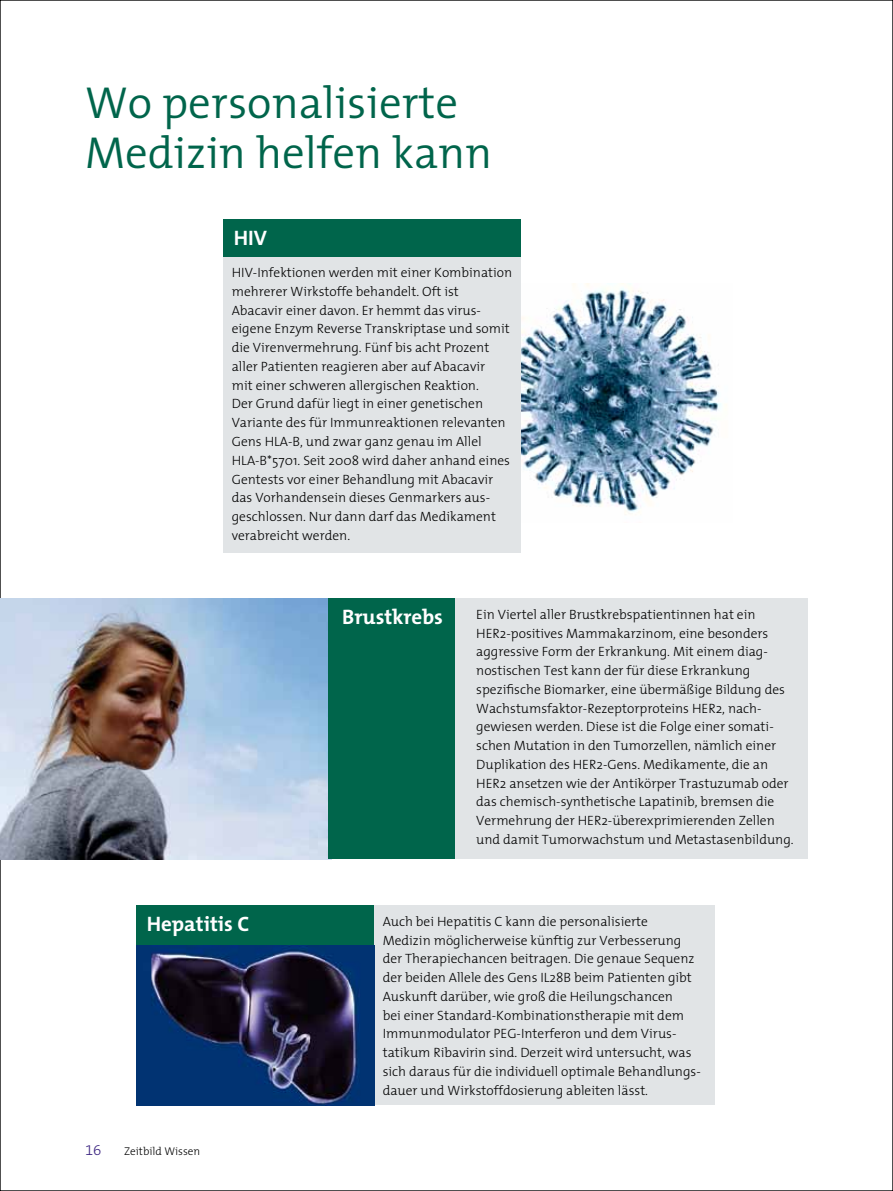
<style>
.page{position:relative;width:893px;height:1191px;background:#fff}
.page>*{position:absolute;margin:0;border:0;box-sizing:border-box;transform-origin:0 0}
.t1{font:300 45px/49.5px "The Mix";color:#00654b}
.t2{font:700 21px "The Mix";color:#fff}
.t3{font:300 15px "The Mix B3";color:#3e2782}
.t4{font:300 13.5px/18.8px "The Mix";color:#000}
.t5{font:300 11.25px "The Mix";color:#000}
</style>
<div class="page">
<img style="left:521px;top:284px;width:200px;height:231px">
<div style="left:136px;top:905px;width:238px;height:200px;background:#00654b"></div>
<div style="left:374px;top:905px;width:340px;height:200px;background:#e1e4e6"></div>
<img style="left:0;top:598px;width:329px;height:261px">
<div style="left:223px;top:219px;width:298px;height:38px;background:#00654b"></div>
<div style="left:223px;top:257px;width:298px;height:295px;background:#e1e4e6"></div>
<div style="left:329px;top:598px;width:126px;height:261px;background:#00654b"></div>
<div style="left:455px;top:598px;width:353px;height:261px;background:#e1e4e6"></div>
<img style="left:136px;top:945px;width:238px;height:160px">
<h1 class="t1" style="left:85px;top:77px;width:409px">Wo personalisierte<br>Medizin helfen kann</h1>
<h2 class="t2" style="left:234px;top:220px;width:35px">HIV</h2>
<p class="t4" style="left:232px;top:263px;width:282px">HIV-Infektionen werden mit einer Kombination mehrerer Wirkstoffe behandelt. Oft ist Abacavir einer davon. Er hemmt das virus&shy;eigene Enzym Reverse Transkriptase und somit die Virenvermehrung. Fünf bis acht Prozent aller Patienten reagieren aber auf Abacavir<br>mit einer schweren allergischen Reaktion.<br>Der Grund dafür liegt in einer genetischen Variante des für Immunreaktionen relevanten Gens HLA-B, und zwar ganz genau im Allel HLA-B*5701. Seit 2008 wird daher anhand eines Gentests vor einer Behandlung mit Abacavir das Vorhandensein dieses Genmarkers aus&shy;geschlossen. Nur dann darf das Medikament verabreicht werden.</p>
<h2 class="t2" style="left:342px;top:599px;width:102px">Brustkrebs</h2>
<p class="t4" style="left:476px;top:604px;width:319px">Ein Viertel aller Brustkrebspatientinnen hat ein HER2-positives Mammakarzinom, eine besonders aggressive Form der Erkrankung. Mit einem diag&shy;nostischen Test kann der für diese Erkrankung spezifische Biomarker, eine übermäßige Bildung des Wachstumsfaktor-Rezeptorproteins HER2, nach&shy;gewiesen werden. Diese ist die Folge einer somati&shy;schen Mutation in den Tumorzellen, nämlich einer Duplikation des HER2-Gens. Medikamente, die an HER2 ansetzen wie der Antikörper Trastuzumab oder das chemisch-synthetische Lapatinib, bremsen die Vermehrung der HER2-überexprimierenden Zellen und damit Tumorwachstum und Metastasenbildung.</p>
<h2 class="t2" style="left:147px;top:906px;width:104px">Hepatitis C</h2>
<p class="t4" style="left:383px;top:911px;width:320px">Auch bei Hepatitis C kann die personalisierte<br>Medizin möglicherweise künftig zur Verbesserung der Therapiechancen beitragen. Die genaue Sequenz der beiden Allele des Gens IL28B beim Patienten gibt Auskunft darüber, wie groß die Heilungschancen<br>bei einer Standard-Kombinationstherapie mit dem Immunmodulator PEG-Interferon und dem Virus&shy;tatikum Ribavirin sind. Derzeit wird untersucht, was sich daraus für die individuell optimale Behandlungs&shy;dauer und Wirkstoffdosierung ableiten lässt.</p>
<p class="t3" style="left:85px;top:1141px;width:18px">16</p>
<p class="t5" style="left:124px;top:1142px;width:78px">Zeitbild Wissen</p>
</div>
